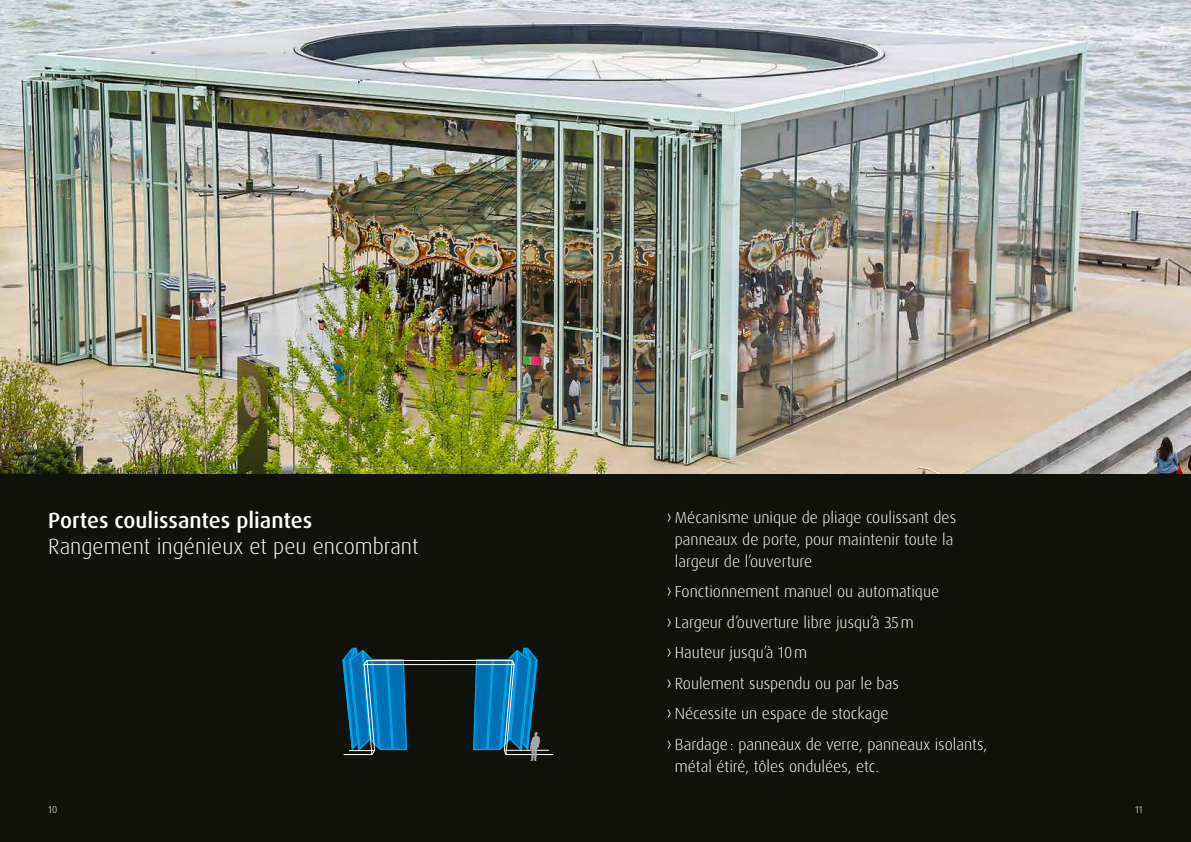
<style>
.page{position:relative;width:1191px;height:842px;background:#12120d}
.page>*{position:absolute;margin:0;border:0;box-sizing:border-box;transform-origin:0 0}
.t1{font:300 22px "Dax Pro";color:#fff}
.t2{font:500 22px "Dax Pro";color:#fff}
.t3{font:300 16px/30.5px "Dax Pro";color:#fff}
.t4{font:300 10px "Dax Pro";color:#fff}
.s1{font-size:19px}
</style>
<div class="page">
<svg style="left:342px;top:648px;width:212px;height:113px"></svg>
<img style="left:0;top:0;width:1191px;height:473px">
<h1 class="t2" style="left:48px;top:506px;width:265px">Portes coulissantes pliantes</h1>
<h1 class="t1" style="left:48px;top:532px;width:372px">Rangement ingénieux et peu encombrant</h1>
<p class="t3" style="left:675px;top:506px;width:283px;line-height:22px;text-indent:-9px"><span class="s1">›</span> Mécanisme unique de pliage coulissant des panneaux de porte, pour maintenir toute la largeur de l’ouverture</p>
<p class="t3" style="left:666px;top:577px;width:322px"><span class="s1">›</span> Fonctionnement manuel ou automatique<br><span class="s1">›</span> Largeur d’ouverture libre jusqu’à 35m<br><span class="s1">›</span> Hauteur jusqu’à 10m<br><span class="s1">›</span> Roulement suspendu ou par le bas<br><span class="s1">›</span> Nécessite un espace de stockage<br><span class="s1">›</span> Bardage: panneaux de verre, panneaux isolants,</p>
<p class="t3" style="left:675px;top:751px;width:206px">métal étiré, tôles ondulées, etc.</p>
<p class="t4" style="left:48px;top:803px;width:10px">10</p>
<p class="t4" style="left:1135px;top:803px;width:9px">11</p>
</div>
